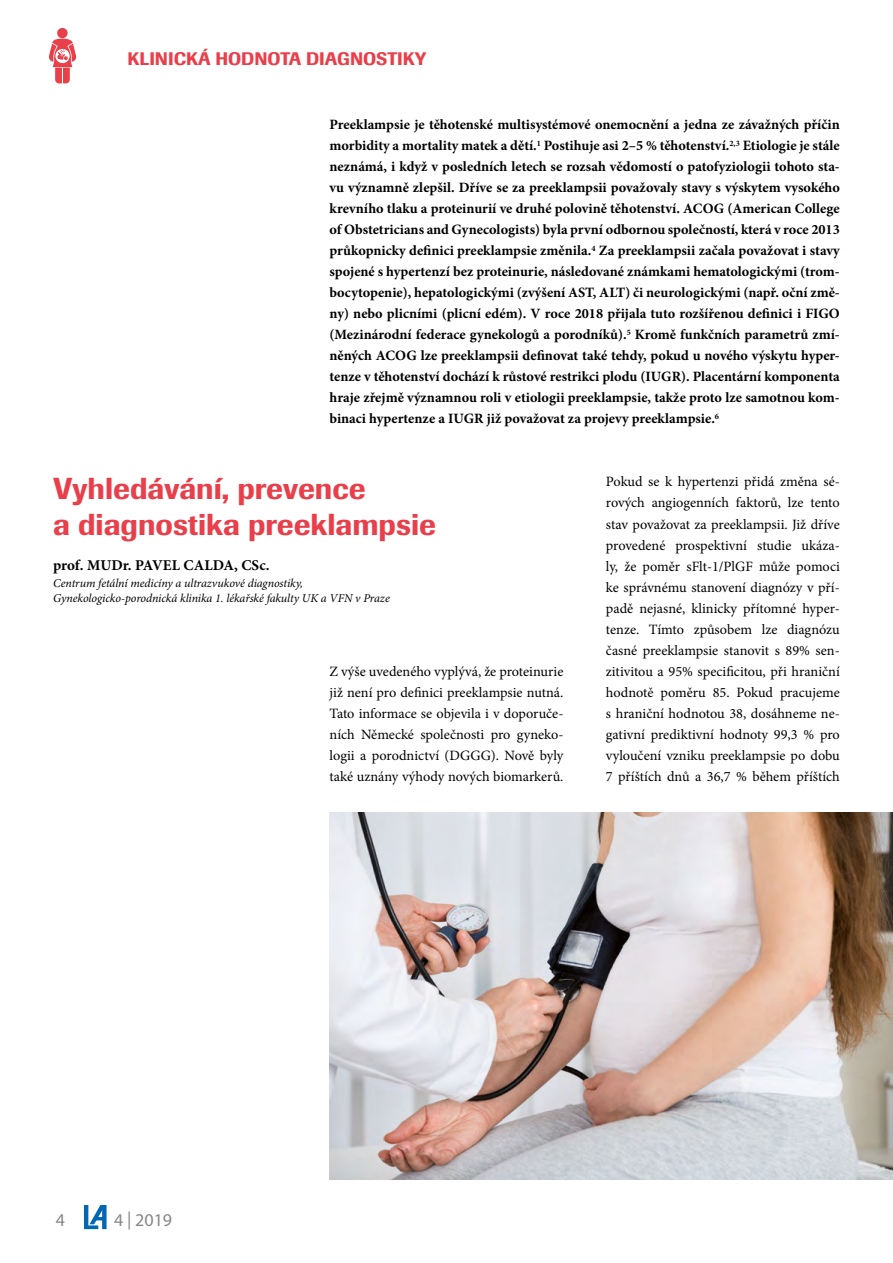
<style>
.page{position:relative;width:893px;height:1263px;background:#fff}
.page>*{position:absolute;margin:0;border:0;box-sizing:border-box;transform-origin:0 0}
.t1{font:30px/36px "Imago Medium CE";color:#e83f4b}
.t2{font:18px "Imago Medium CE";color:#e83f4b}
.t3{font:18px "Myriad Pro";color:#878787}
.t4{font:700 15px "Minion Pro";color:#000}
.t5{font:700 14.25px/21px "Minion Pro";color:#000;text-align:justify}
.t6{font:14.25px/21px "Minion Pro";color:#000;text-align:justify}
.t7{font:italic 12px/15px "Minion Pro";letter-spacing:-.005em;color:#000}
</style>
<div class="page">
<svg style="left:84px;top:1205px;width:23px;height:24px"></svg>
<svg style="left:49px;top:28px;width:27px;height:55px"></svg>
<img style="left:330px;top:812px;width:563px;height:367px">
<p class="t2" style="left:128px;top:48px;width:300px">KLINICKÁ HODNOTA DIAGNOSTIKY</p>
<p class="t5" style="left:330px;top:114px;width:512px">Preeklampsie je těhotenské multisystémové onemocnění a jedna ze závažných příčin morbidity a mortality matek a dětí.<sup>1</sup> Postihuje asi 2–5 % těhotenství.<sup>2,3</sup> Etiologie je stále neznámá, i když v posledních letech se rozsah vědomostí o patofyziologii tohoto sta&shy;vu významně zlepšil. Dříve se za preeklampsii považovaly stavy s výskytem vysokého krevního tlaku a proteinurií ve druhé polovině těhotenství. ACOG (American College of Obstetricians and Gynecologists) byla první odbornou společností, která v roce 2013 průkopnicky definici preeklampsie změnila.<sup>4</sup> Za preeklampsii začala považovat i stavy spojené s hypertenzí bez proteinurie, následované známkami hematologickými (trom&shy;bocytopenie), hepatologickými (zvýšení AST, ALT) či neurologickými (např. oční změ&shy;ny) nebo plicními (plicní edém). V roce 2018 přijala tuto rozšířenou definici i FIGO (Mezinárodní federace gynekologů a porodníků).<sup>5</sup> Kromě funkčních parametrů zmí&shy;něných ACOG lze preeklampsii definovat také tehdy, pokud u nového výskytu hyper&shy;tenze v těhotenství dochází k růstové restrikci plodu (IUGR). Placentární komponenta hraje zřejmě významnou roli v etiologii preeklampsie, takže proto lze samotnou kom&shy;binaci hypertenze a IUGR již považovat za projevy preeklampsie.<sup>6</sup></p>
<h1 class="t1" style="left:53px;top:471px;width:384px">Vyhledávání, prevence<br>a diagnostika preeklampsie</h1>
<p class="t4" style="left:53px;top:554px;width:218px">prof. MUDr. PAVEL CALDA, CSc.</p>
<p class="t7" style="left:53px;top:575px;width:338px">Centrum fetální medicíny a ultrazvukové diagnostiky,<br>Gynekologicko-porodnická klinika 1. lékařské fakulty UK a VFN v Praze</p>
<p class="t6" style="left:330px;top:660px;width:235px">Z výše uvedeného vyplývá, že proteinurie již není pro definici preeklampsie nutná.<br>Tato informace se objevila i v doporuče&shy;ních Německé společnosti pro gyneko&shy;logii a porodnictví (DGGG). Nově byly také uznány výhody nových biomarkerů.</p>
<p class="t6" style="left:606px;top:471px;width:235px">Pokud se k hypertenzi přidá změna sé&shy;rových angiogenních faktorů, lze tento stav považovat za preeklampsii. Již dříve provedené prospektivní studie ukáza&shy;ly, že poměr sFlt-1/PlGF může pomoci ke správnému stanovení diagnózy v pří&shy;padě nejasné, klinicky přítomné hyper&shy;tenze. Tímto způsobem lze diagnózu časné preeklampsie stanovit s 89% sen&shy;zitivitou a 95% specificitou, při hraniční hodnotě poměru 85. Pokud pracujeme s hraniční hodnotou 38, dosáhneme ne&shy;gativní prediktivní hodnoty 99,3 % pro vyloučení vzniku preeklampsie po dobu 7 příštích dnů a 36,7 % během příštích</p>
<p class="t3" style="left:56px;top:1210px;width:11px">4</p>
<p class="t3" style="left:114px;top:1210px;width:60px">4 | 2019</p>
</div>
